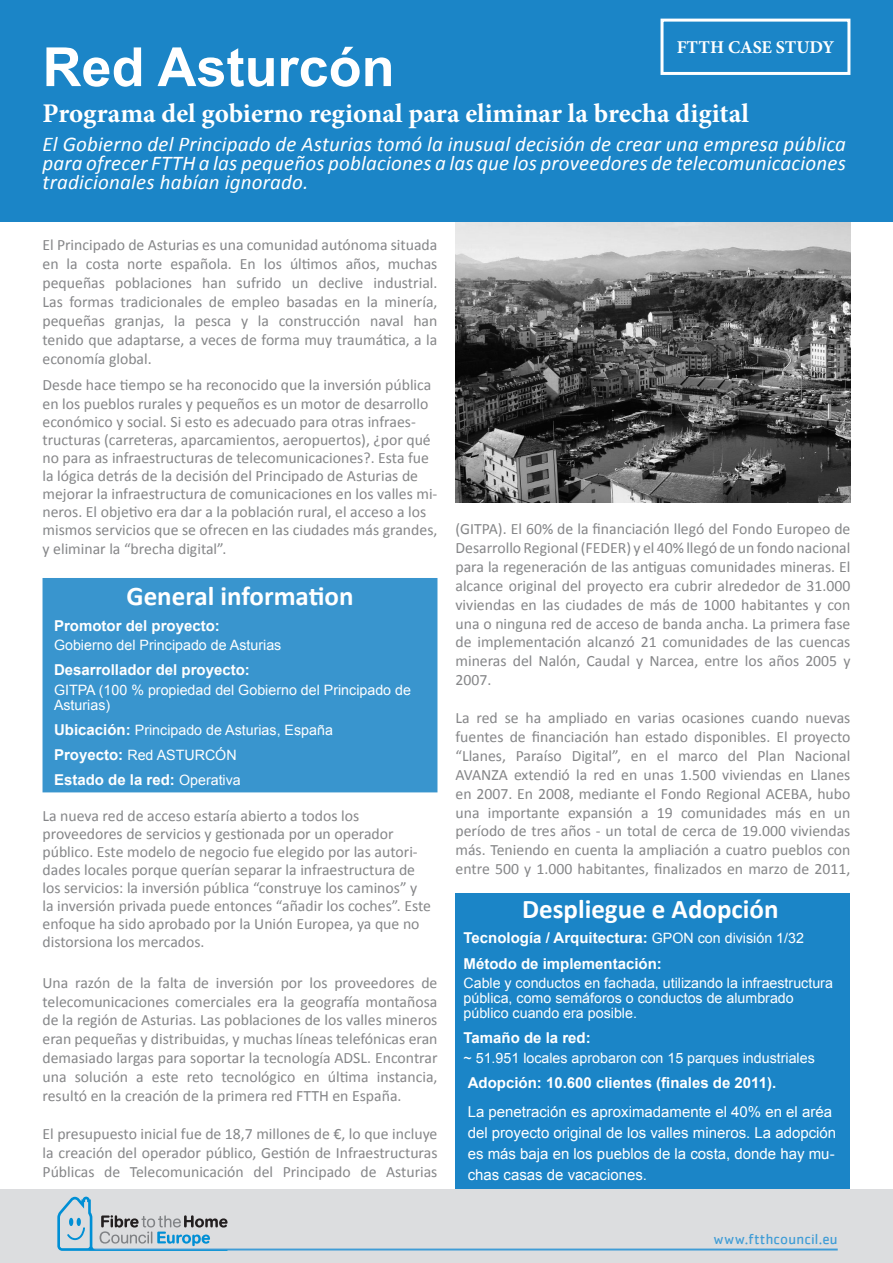
<style>
.page{position:relative;width:893px;height:1263px;background:#fff}
.page>*{position:absolute;margin:0;border:0;box-sizing:border-box;transform-origin:0 0}
.t1{font:700 54px "Arial";color:#fff}
.t2{font:700 27px "Minion Pro";color:#fff}
.t3{font:700 27px "Calibri";color:#fff}
.t4{font:italic 21px/18.9px "Calibri";letter-spacing:.01em;color:#fff;text-align:justify}
.t5{font:700 18px "Minion Pro";color:#fff}
.t6{font:15.75px/18.9px "Calibri";color:#858688;text-align:justify}
.t7{font:700 15px/25.2px "Arial";color:#fff}
.t8{font:15px/21px "Arial";color:#fff}
.t9{font:15px "Cachet";letter-spacing:.01em;color:#3f9cd6}
.t10{font:15px "Minion Pro";letter-spacing:.02em;color:#008fd5}
.t11{font:14.25px/15px "Arial";color:#fff}
.s1{font-weight:700;font-size:15px}
.s2{font-weight:400;font-size:14.25px}
</style>
<div class="page">
<div style="left:44px;top:579px;width:392px;height:212px;background:#3995ce"></div>
<div style="left:43px;top:578px;width:394px;height:214px;border:3px solid #1b85c7"></div>
<img style="left:455px;top:221px;width:395px;height:281px">
<div style="left:0;top:0;width:893px;height:221px;background:#1b85c7"></div>
<svg style="left:660px;top:18px;width:191px;height:57px"></svg>
<div style="left:455px;top:894px;width:395px;height:296px;background:#1b85c7"></div>
<div style="left:0;top:1190px;width:893px;height:73px;background:#dcdddf"></div>
<hr style="left:89px;top:1248px;width:749px;height:2px;background:#3f9cd6">
<svg style="left:57px;top:1197px;width:171px;height:54px"></svg>
<p class="t5" style="left:677px;top:35px;width:159px">FTTH CASE STUDY</p>
<h1 class="t1" style="left:43px;top:31px;width:354px">Red Asturcón</h1>
<h2 class="t2" style="left:43px;top:94px;width:708px">Programa del gobierno regional para eliminar la brecha digital</h2>
<h3 class="t4" style="left:43px;top:134px;width:805px">El Gobierno del Principado de Asturias tomó la inusual decisión de crear una empresa pública para ofrecer FTTH a las pequeños poblaciones a las que los proveedores de telecomunicaciones tradicionales habían ignorado.</h3>
<p class="t6" style="left:43px;top:236px;width:396px">El Principado de Asturias es una comunidad autónoma situada en la costa norte española. En los últimos años, muchas pequeñas poblaciones han sufrido un declive industrial.<br>Las formas tradicionales de empleo basadas en la minería, pequeñas granjas, la pesca y la construcción naval han tenido que adaptarse, a veces de forma muy traumática, a la economía global.</p>
<p class="t6" style="left:43px;top:376px;width:396px;line-height:18.1px;text-align:left">Desde hace tiempo se ha reconocido que la inversión pública en los pueblos rurales y pequeños es un motor de desarrollo económico y social. Si esto es adecuado para otras infraes&shy;tructuras (carreteras, aparcamientos, aeropuertos), ¿por qué no para as infraestructuras de telecomunicaciones?. Esta fue la lógica detrás de la decisión del Principado de Asturias de mejorar la infraestructura de comunicaciones en los valles mi&shy;neros. El objetivo era dar a la población rural, el acceso a los mismos servicios que se ofrecen en las ciudades más grandes, y eliminar la “brecha digital”.</p>
<h2 class="t3" style="left:126px;top:579px;width:229px">General information</h2>
<p class="t7" style="left:54px;top:613px;width:167px">Promotor del proyecto:</p>
<p class="t11" style="left:54px;top:638px;width:229px">Gobierno del Principado de Asturias</p>
<p class="t7" style="left:54px;top:658px;width:197px">Desarrollador del proyecto:</p>
<p class="t11" style="left:54px;top:682px;width:358px">GITPA (100 % propiedad del Gobierno del Principado de<br>Asturias)</p>
<p class="t11" style="left:54px;top:717px;width:280px;line-height:25.2px"><span class="s1">Ubicación:</span> Principado de Asturias, España<br><span class="s1">Proyecto:</span> Red ASTURCÓN</p>
<p class="t7" style="left:54px;top:768px;width:188px">Estado de la red: <span class="s2">Operativa</span></p>
<p class="t6" style="left:43px;top:806px;width:390px;line-height:18px;text-align:left">La nueva red de acceso estaría abierto a todos los proveedores de servicios y gestionada por un operador público. Este modelo de negocio fue elegido por las autori&shy;dades locales porque querían separar la infraestructura de los servicios: la inversión pública “construye los caminos” y la inversión privada puede entonces “añadir los coches”. Este enfoque ha sido aprobado por la Unión Europea, ya que no distorsiona los mercados.</p>
<p class="t6" style="left:43px;top:973px;width:396px">Una razón de la falta de inversión por los proveedores de telecomunicaciones comerciales era la geografía montañosa de la región de Asturias. Las poblaciones de los valles mineros eran pequeñas y distribuidas, y muchas líneas telefónicas eran demasiado largas para soportar la tecnología ADSL. Encontrar una solución a este reto tecnológico en última instancia, resultó en la creación de la primera red FTTH en España.</p>
<p class="t6" style="left:43px;top:1124px;width:396px">El presupuesto inicial fue de 18,7 millones de €, lo que incluye la creación del operador público, Gestión de Infraestructuras Públicas de Telecomunicación del Principado de Asturias</p>
<p class="t6" style="left:455px;top:519px;width:396px">(GITPA). El 60% de la financiación llegó del Fondo Europeo de Desarrollo Regional (FEDER) y el 40% llegó de un fondo nacional para la regeneración de las antiguas comunidades mineras. El alcance original del proyecto era cubrir alrededor de 31.000 viviendas en las ciudades de más de 1000 habitantes y con una o ninguna red de acceso de banda ancha. La primera fase de implementación alcanzó 21 comunidades de las cuencas mineras del Nalón, Caudal y Narcea, entre los años 2005 y 2007.</p>
<p class="t6" style="left:455px;top:708px;width:396px">La red se ha ampliado en varias ocasiones cuando nuevas fuentes de financiación han estado disponibles. El proyecto “Llanes, Paraíso Digital”, en el marco del Plan Nacional AVANZA extendió la red en unas 1.500 viviendas en Llanes en 2007. En 2008, mediante el Fondo Regional ACEBA, hubo una importante expansión a 19 comunidades más en un período de tres años - un total de cerca de 19.000 viviendas más. Teniendo en cuenta la ampliación a cuatro pueblos con entre 500 y 1.000 habitantes, finalizados en marzo de 2011,</p>
<h2 class="t3" style="left:522px;top:892px;width:258px">Despliegue e Adopción</h2>
<p class="t7" style="left:463px;top:926px;width:342px">Tecnología / Arquitectura: <span class="s2">GPON con división 1/32<br></span>Método de implementación:</p>
<p class="t11" style="left:463px;top:976px;width:371px">Cable y conductos en fachada, utilizando la infraestructura pública, como semáforos o conductos de alumbrado público cuando era posible.</p>
<p class="t7" style="left:463px;top:1026px;width:129px">Tamaño de la red:</p>
<p class="t11" style="left:463px;top:1050px;width:353px">~ 51.951 locales aprobaron con 15 parques industriales</p>
<p class="t7" style="left:468px;top:1070px;width:310px">Adopción: 10.600 clientes (finales de 2011).</p>
<p class="t8" style="left:468px;top:1102px;width:370px">La penetración es aproximadamente el 40% en el aréa del proyecto original de los valles mineros. La adopción es más baja en los pueblos de la costa, donde hay mu&shy;chas casas de vacaciones.</p>
<p class="t9" style="left:714px;top:1230px;width:126px">www.ftthcouncil.eu</p>
<p class="t10" style="left:674px;top:1231px;width:115px">www.ftthcouncil.e</p>
</div>
